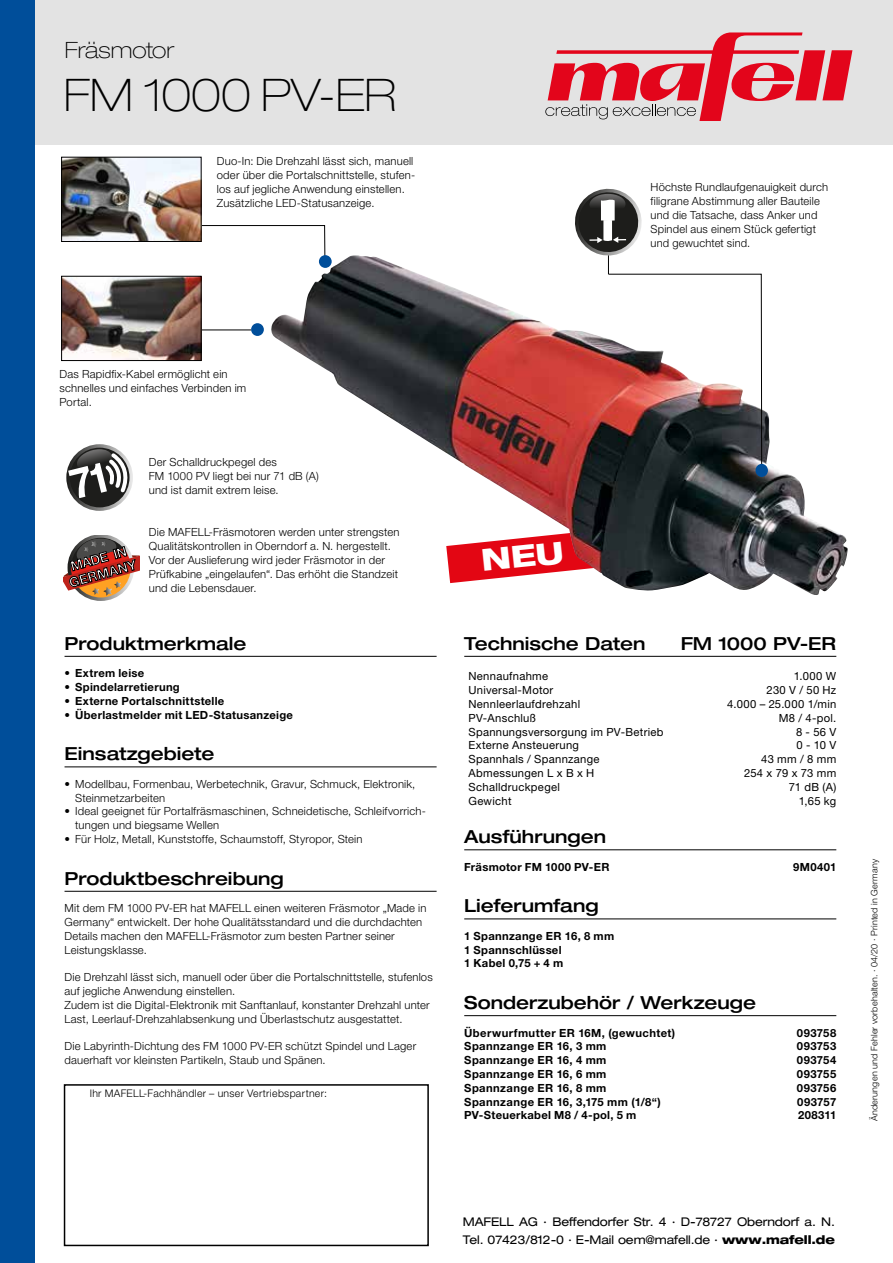
<style>
.page{position:relative;width:893px;height:1263px;background:#fff}
.page>*{position:absolute;margin:0;border:0;box-sizing:border-box;transform-origin:0 0}
.t1{font:100 expanded 45px "Helvetica Neue LT Pro";letter-spacing:-.005em;color:#000}
.t2{font:100 expanded 22.5px "Helvetica Neue LT Pro";letter-spacing:-.01em;color:#000}
.t3{font:500 expanded 18px "Helvetica Neue LT Pro";color:#000}
.t4{font:700 13.5px/15.5px "Helvetica Neue LT Pro";color:#fff;text-align:center}
.t5{font:expanded 12px/18px "Helvetica Neue LT Pro";letter-spacing:-.01em;color:#000}
.t6{font:300 11.25px/13.8px "Helvetica Neue LT Pro";letter-spacing:.015em;color:#000}
.t7{font:700 11.25px/13.8px "Helvetica Neue LT Pro";letter-spacing:.03em;color:#000}
.t8{font:11.25px "Helvetica Neue LT Pro";letter-spacing:.025em;color:#000}
.t9{font:300 10.5px "Helvetica Neue LT Pro";letter-spacing:.03em;color:#000}
.t10{font:300 9px "Helvetica Neue LT Pro";letter-spacing:.025em;color:#000}
.s1{font-weight:800}
</style>
<div class="page">
<img style="left:271px;top:255px;width:577px;height:340px">
<div style="left:34px;top:0;width:859px;height:145px;background:#e3e3e3"></div>
<svg style="left:545px;top:32px;width:307px;height:89px"></svg>
<div style="left:755px;top:464px;width:13px;height:13px;background:#004e9a;border-radius:50%"></div>
<svg style="left:202px;top:225px;width:124px;height:38px"></svg>
<div style="left:319px;top:255px;width:13px;height:13px;background:#004e9a;border-radius:50%"></div>
<hr style="left:200px;top:330px;width:51px;height:1px;background:#000">
<div style="left:251px;top:323px;width:13px;height:13px;background:#004e9a;border-radius:50%"></div>
<img style="left:63px;top:159px;width:137px;height:81px">
<div style="left:61px;top:157px;width:141px;height:85px;border:1px solid #000"></div>
<img style="left:63px;top:278px;width:137px;height:81px">
<div style="left:61px;top:276px;width:141px;height:85px;border:1px solid #000"></div>
<hr style="left:65px;top:656px;width:372px;height:1px;background:#000">
<hr style="left:65px;top:766px;width:372px;height:1px;background:#000">
<hr style="left:65px;top:891px;width:372px;height:1px;background:#000">
<hr style="left:464px;top:656px;width:372px;height:1px;background:#000">
<hr style="left:464px;top:849px;width:372px;height:1px;background:#000">
<hr style="left:464px;top:918px;width:372px;height:1px;background:#000">
<hr style="left:464px;top:1015px;width:372px;height:1px;background:#000">
<svg style="left:573px;top:188px;width:189px;height:281px"></svg>
<svg style="left:64px;top:535px;width:75px;height:66px"></svg>
<svg style="left:66px;top:444px;width:67px;height:67px"></svg>
<div style="left:64px;top:1084px;width:365px;height:162px;border:2px solid #000"></div>
<div style="left:0;top:0;width:34px;height:1263px;background:#004e9a"></div>
<svg style="left:446px;top:529px;width:164px;height:54px"></svg>
<h2 class="t2" style="left:65px;top:36px;width:111px">Fräsmotor</h2>
<h1 class="t1" style="left:64px;top:67px;width:334px">FM 1000 PV-ER</h1>
<p class="t6" style="left:217px;top:154px;width:200px">Duo-In: Die Drehzahl lässt sich, manuell oder über die Portalschnittstelle, stufen&shy;los auf jegliche Anwendung einstellen.<br>Zusätzliche LED-Statusanzeige.</p>
<p class="t6" style="left:651px;top:180px;width:179px">Höchste Rundlaufgenauigkeit durch filigrane Abstimmung aller Bauteile und die Tatsache, dass Anker und<br>Spindel aus einem Stück gefertigt und gewuchtet sind.</p>
<p class="t6" style="left:60px;top:367px;width:188px">Das Rapidfix-Kabel ermöglicht ein schnelles und einfaches Verbinden im<br>Portal.</p>
<p class="t6" style="left:149px;top:455px;width:171px">Der Schalldruckpegel des<br>FM 1000 PV liegt bei nur 71 dB (A) und ist damit extrem leise.</p>
<p class="t4" style="left:63px;top:560px;width:71px;rotate:-16deg">MADE IN<br>GERMANY</p>
<p class="t6" style="left:149px;top:525px;width:252px">Die MAFELL-Fräsmotoren werden unter strengsten Qualitätskontrollen in Oberndorf a. N. hergestellt.<br>Vor der Auslieferung wird jeder Fräsmotor in der Prüfkabine „eingelaufen“. Das erhöht die Standzeit und die Lebensdauer.</p>
<h3 class="t3" style="left:65px;top:632px;width:184px">Produktmerkmale</h3>
<p class="t7" style="left:65px;top:666px;width:81px">• Extrem leise</p>
<p class="t7" style="left:65px;top:680px;width:117px">• Spindelarretierung</p>
<p class="t7" style="left:65px;top:694px;width:161px">• Externe Portalschnittstelle</p>
<p class="t7" style="left:65px;top:707px;width:230px">• Überlastmelder mit LED-Statusanzeige</p>
<h3 class="t3" style="left:65px;top:742px;width:151px">Einsatzgebiete</h3>
<p class="t6" style="left:75px;top:777px;width:342px;text-indent:-11px">• Modellbau, Formenbau, Werbetechnik, Gravur, Schmuck, Elektronik,<br>Steinmetzarbeiten</p>
<p class="t6" style="left:75px;top:804px;width:352px;text-indent:-11px">• Ideal geeignet für Portalfräsmaschinen, Schneidetische, Schleifvorrich&shy;tungen und biegsame Wellen</p>
<p class="t6" style="left:65px;top:832px;width:300px">• Für Holz, Metall, Kunststoffe, Schaumstoff, Styropor, Stein</p>
<h3 class="t3" style="left:65px;top:866px;width:221px">Produktbeschreibung</h3>
<p class="t6" style="left:65px;top:901px;width:363px">Mit dem FM 1000 PV-ER hat MAFELL einen weiteren Fräsmotor „Made in Germany“ entwickelt. Der hohe Qualitätsstandard und die durchdachten Details machen den MAFELL-Fräsmotor zum besten Partner seiner Leistungsklasse.</p>
<p class="t6" style="left:65px;top:970px;width:370px">Die Drehzahl lässt sich, manuell oder über die Portalschnittstelle, stufenlos auf jegliche Anwendung einstellen.<br>Zudem ist die Digital-Elektronik mit Sanftanlauf, konstanter Drehzahl unter Last, Leerlauf-Drehzahlabsenkung und Überlastschutz ausgestattet.</p>
<p class="t6" style="left:65px;top:1039px;width:353px">Die Labyrinth-Dichtung des FM 1000 PV-ER schützt Spindel und Lager dauerhaft vor kleinsten Partikeln, Staub und Spänen.</p>
<p class="t9" style="left:90px;top:1087px;width:239px">Ihr MAFELL-Fachhändler – unser Vertriebspartner:</p>
<h3 class="t3" style="left:464px;top:632px;width:183px">Technische Daten</h3>
<h3 class="t3" style="left:681px;top:632px;width:157px">FM 1000 PV-ER</h3>
<p class="t8" style="left:468px;top:669px;width:81px">Nennaufnahme</p>
<p class="t8" style="left:794px;top:669px;width:44px">1.000 W</p>
<p class="t8" style="left:468px;top:683px;width:86px">Universal-Motor</p>
<p class="t8" style="left:767px;top:683px;width:71px">230 V / 50 Hz</p>
<p class="t8" style="left:468px;top:697px;width:113px">Nennleerlaufdrehzahl</p>
<p class="t8" style="left:727px;top:697px;width:111px">4.000 – 25.000 1/min</p>
<p class="t8" style="left:468px;top:711px;width:69px">PV-Anschluß</p>
<p class="t8" style="left:779px;top:711px;width:59px">M8 / 4-pol.</p>
<p class="t8" style="left:468px;top:725px;width:197px">Spannungsversorgung im PV-Betrieb</p>
<p class="t8" style="left:796px;top:725px;width:42px">8 - 56 V</p>
<p class="t8" style="left:468px;top:738px;width:112px">Externe Ansteuerung</p>
<p class="t8" style="left:796px;top:738px;width:41px">0 - 10 V</p>
<p class="t8" style="left:468px;top:752px;width:133px">Spannhals / Spannzange</p>
<p class="t8" style="left:761px;top:752px;width:77px">43 mm / 8 mm</p>
<p class="t8" style="left:468px;top:766px;width:127px">Abmessungen L x B x H</p>
<p class="t8" style="left:744px;top:766px;width:94px">254 x 79 x 73 mm</p>
<p class="t8" style="left:468px;top:780px;width:93px">Schalldruckpegel</p>
<p class="t8" style="left:789px;top:780px;width:49px">71 dB (A)</p>
<p class="t8" style="left:468px;top:794px;width:45px">Gewicht</p>
<p class="t8" style="left:799px;top:794px;width:39px">1,65 kg</p>
<h3 class="t3" style="left:464px;top:825px;width:143px">Ausführungen</h3>
<p class="t7" style="left:464px;top:859px;width:147px">Fräsmotor FM 1000 PV-ER</p>
<p class="t7" style="left:793px;top:859px;width:45px">9M0401</p>
<h3 class="t3" style="left:464px;top:894px;width:136px">Lieferumfang</h3>
<p class="t7" style="left:464px;top:928px;width:151px">1 Spannzange ER 16, 8 mm<br>1 Spannschlüssel<br>1 Kabel 0,75 + 4 m</p>
<h3 class="t3" style="left:464px;top:991px;width:293px">Sonderzubehör / Werkzeuge</h3>
<p class="t7" style="left:464px;top:1025px;width:212px">Überwurfmutter ER 16M, (gewuchtet)</p>
<p class="t7" style="left:797px;top:1025px;width:41px">093758</p>
<p class="t7" style="left:464px;top:1039px;width:144px">Spannzange ER 16, 3 mm</p>
<p class="t7" style="left:797px;top:1039px;width:41px">093753</p>
<p class="t7" style="left:464px;top:1053px;width:144px">Spannzange ER 16, 4 mm</p>
<p class="t7" style="left:797px;top:1053px;width:41px">093754</p>
<p class="t7" style="left:464px;top:1067px;width:144px">Spannzange ER 16, 6 mm</p>
<p class="t7" style="left:797px;top:1067px;width:41px">093755</p>
<p class="t7" style="left:464px;top:1080px;width:144px">Spannzange ER 16, 8 mm</p>
<p class="t7" style="left:797px;top:1080px;width:41px">093756</p>
<p class="t7" style="left:464px;top:1094px;width:198px">Spannzange ER 16, 3,175 mm (1/8“)</p>
<p class="t7" style="left:797px;top:1094px;width:41px">093757</p>
<p class="t7" style="left:464px;top:1108px;width:174px">PV-Steuerkabel M8 / 4-pol, 5 m</p>
<p class="t7" style="left:798px;top:1108px;width:40px">208311</p>
<p class="t10" style="left:869px;top:1121px;width:263px;rotate:-90deg">Änderungen und Fehler vorbehalten. · 04/20 · Printed in Germany</p>
<p class="t5" style="left:463px;top:1212px;width:374px">MAFELL AG · Beffendorfer Str. 4 · D-78727 Oberndorf a. N.<br>Tel. 07423/812-0 · E-Mail oem@mafell.de · <span class="s1">www.mafell.de</span></p>
</div>
